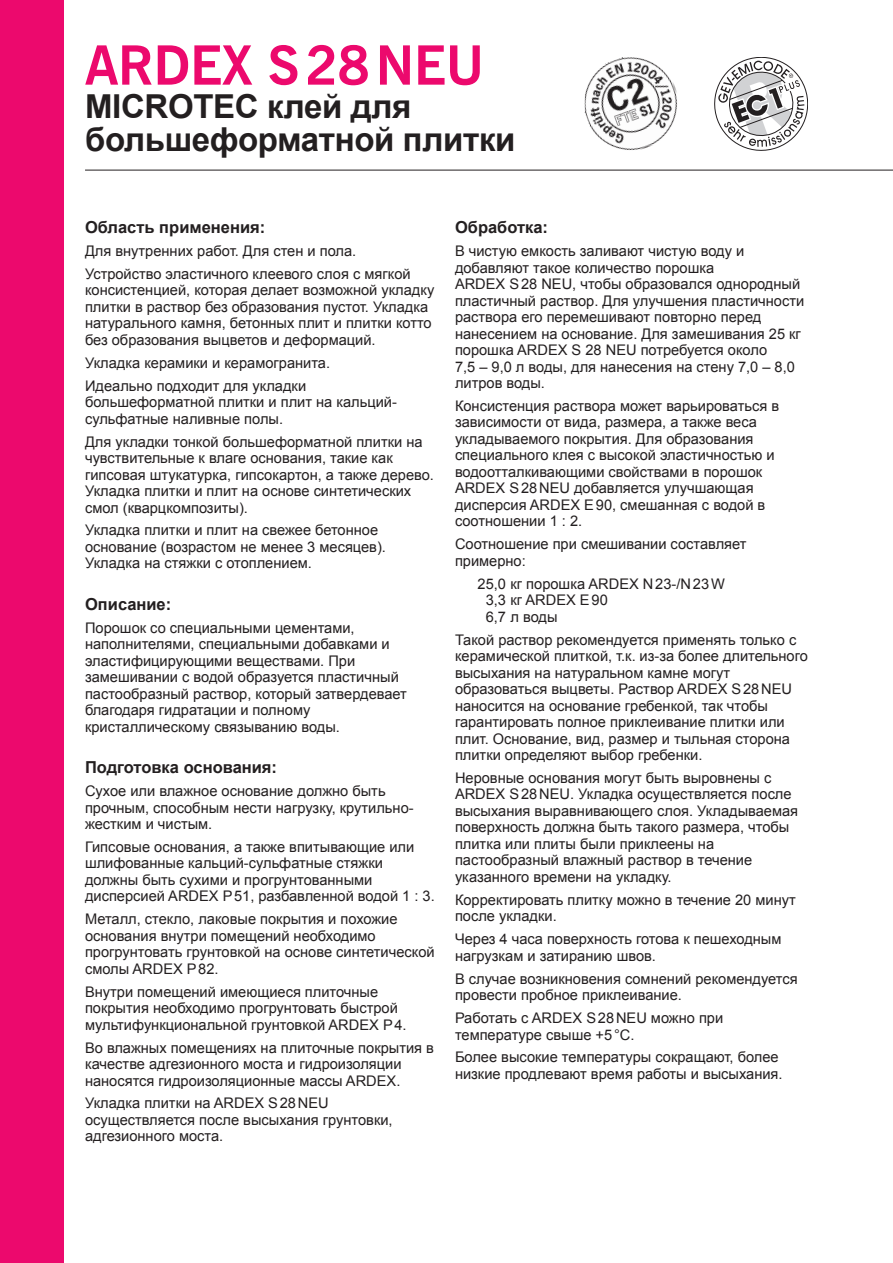
<style>
.page{position:relative;width:893px;height:1263px;background:#fff}
.page>*{position:absolute;margin:0;border:0;box-sizing:border-box;transform-origin:0 0}
.Produktname_Innensei{font:700 54px "News Gothic BT";letter-spacing:-.01em;color:#ec096d}
.Produktbezeichnung_I{font:700 33px "Arial";letter-spacing:-.01em;color:#231f20}
.Zwischentitel{font:700 16.5px "Arial";color:#231f20}
.Grundtext_mit_Abstan{font:14.7px/16.5px "Arial";color:#231f20}
</style>
<div class="page">
<div style="left:0;top:0;width:64px;height:1263px;background:#ec096d"></div>
<hr style="left:85px;top:170px;width:808px;height:1px;background:#231f20">
<img style="left:585px;top:57px;width:92px;height:93px">
<svg style="left:714px;top:57px;width:94px;height:94px"></svg>
<p class="Produktname_Innensei" style="left:85px;top:33px;width:401px">ARDEX S28NEU</p>
<p class="Produktbezeichnung_I" style="left:85px;top:84px;width:328px">MICROTEC клей для</p>
<p class="Produktbezeichnung_I" style="left:85px;top:117px;width:432px">большеформатной плитки</p>
<p class="Zwischentitel" style="left:85px;top:216px;width:182px">Область применения:</p>
<p class="Grundtext_mit_Abstan" style="left:85px;top:243px;width:273px">Для внутренних работ. Для стен и пола.</p>
<p class="Grundtext_mit_Abstan" style="left:85px;top:266px;width:351px">Устройство эластичного клеевого слоя с мягкой консистенцией, которая делает возможной укладку плитки в раствор без образования пустот. Укладка натурального камня, бетонных плит и плитки котто без образования выцветов и деформаций.</p>
<p class="Grundtext_mit_Abstan" style="left:85px;top:354px;width:247px">Укладка керамики и керамогранита.</p>
<p class="Grundtext_mit_Abstan" style="left:85px;top:377px;width:313px">Идеально подходит для укладки большеформатной плитки и плит на кальций&shy;сульфатные наливные полы.</p>
<p class="Grundtext_mit_Abstan" style="left:85px;top:433px;width:350px">Для укладки тонкой большеформатной плитки на чувствительные к влаге основания, такие как гипсовая штукатурка, гипсокартон, а также дерево.<br>Укладка плитки и плит на основе синтетических смол (кварцкомпозиты).</p>
<p class="Grundtext_mit_Abstan" style="left:85px;top:522px;width:302px">Укладка плитки и плит на свежее бетонное основание (возрастом не менее 3 месяцев).<br>Укладка на стяжки с отоплением.</p>
<p class="Zwischentitel" style="left:85px;top:593px;width:88px">Описание:</p>
<p class="Grundtext_mit_Abstan" style="left:85px;top:619px;width:323px">Порошок со специальными цементами, наполнителями, специальными добавками и эластифицирующими веществами. При замешивании с водой образуется пластичный пастообразный раствор, который затвердевает благодаря гидратации и полному кристаллическому связыванию воды.</p>
<p class="Zwischentitel" style="left:85px;top:756px;width:194px">Подготовка основания:</p>
<p class="Grundtext_mit_Abstan" style="left:85px;top:783px;width:330px">Сухое или влажное основание должно быть прочным, способным нести нагрузку, крутильно&shy;жестким и чистым.</p>
<p class="Grundtext_mit_Abstan" style="left:85px;top:839px;width:351px">Гипсовые основания, а также впитывающие или шлифованные кальций-сульфатные стяжки должны быть сухими и прогрунтованными дисперсией ARDEX P51, разбавленной водой 1 : 3.</p>
<p class="Grundtext_mit_Abstan" style="left:85px;top:911px;width:351px">Металл, стекло, лаковые покрытия и похожие основания внутри помещений необходимо прогрунтовать грунтовкой на основе синтетической смолы ARDEX P82.</p>
<p class="Grundtext_mit_Abstan" style="left:85px;top:983px;width:323px">Внутри помещений имеющиеся плиточные покрытия необходимо прогрунтовать быстрой мультифункциональной грунтовкой ARDEX P4.</p>
<p class="Grundtext_mit_Abstan" style="left:85px;top:1039px;width:350px">Во влажных помещениях на плиточные покрытия в качестве адгезионного моста и гидроизоляции наносятся гидроизоляционные массы ARDEX.</p>
<p class="Grundtext_mit_Abstan" style="left:85px;top:1095px;width:309px">Укладка плитки на ARDEX S28NEU осуществляется после высыхания грунтовки, адгезионного моста.</p>
<p class="Zwischentitel" style="left:455px;top:216px;width:95px">Обработка:</p>
<p class="Grundtext_mit_Abstan" style="left:455px;top:243px;width:351px">В чистую емкость заливают чистую воду и добавляют такое количество порошка<br>ARDEX S28 NEU, чтобы образовался однородный пластичный раствор. Для улучшения пластичности раствора его перемешивают повторно перед нанесением на основание. Для замешивания 25 кг порошка ARDEX S 28 NEU потребуется около<br>7,5 – 9,0 л воды, для нанесения на стену 7,0 – 8,0 литров воды.</p>
<p class="Grundtext_mit_Abstan" style="left:455px;top:398px;width:326px">Консистенция раствора может варьироваться в зависимости от вида, размера, а также веса укладываемого покрытия. Для образования специального клея с высокой эластичностью и водоотталкивающими свойствами в порошок ARDEX S28NEU добавляется улучшающая дисперсия ARDEX E90, смешанная с водой в соотношении 1 : 2.</p>
<p class="Grundtext_mit_Abstan" style="left:455px;top:536px;width:293px">Соотношение при смешивании составляет примерно:</p>
<p class="Grundtext_mit_Abstan" style="left:486px;top:575px;width:241px;text-indent:-8px">25,0 кг порошка ARDEX N23-/N23W<br>3,3 кг ARDEX E90<br>6,7 л воды</p>
<p class="Grundtext_mit_Abstan" style="left:455px;top:631px;width:354px">Такой раствор рекомендуется применять только с керамической плиткой, т.к. из-за более длительного высыхания на натуральном камне могут образоваться выцветы. Раствор ARDEX S28NEU наносится на основание гребенкой, так чтобы гарантировать полное приклеивание плитки или плит. Основание, вид, размер и тыльная сторона плитки определяют выбор гребенки.</p>
<p class="Grundtext_mit_Abstan" style="left:455px;top:770px;width:345px">Неровные основания могут быть выровнены с ARDEX S28NEU. Укладка осуществляется после высыхания выравнивающего слоя. Укладываемая поверхность должна быть такого размера, чтобы плитка или плиты были приклеены на пастообразный влажный раствор в течение указанного времени на укладку.</p>
<p class="Grundtext_mit_Abstan" style="left:455px;top:892px;width:342px">Корректировать плитку можно в течение 20 минут после укладки.</p>
<p class="Grundtext_mit_Abstan" style="left:455px;top:931px;width:328px">Через 4 часа поверхность готова к пешеходным нагрузкам и затиранию швов.</p>
<p class="Grundtext_mit_Abstan" style="left:455px;top:970px;width:344px">В случае возникновения сомнений рекомендуется провести пробное приклеивание.</p>
<p class="Grundtext_mit_Abstan" style="left:455px;top:1010px;width:270px">Работать с ARDEX S28NEU можно при температуре свыше +5°C.</p>
<p class="Grundtext_mit_Abstan" style="left:455px;top:1049px;width:329px">Более высокие температуры сокращают, более низкие продлевают время работы и высыхания.</p>
</div>
